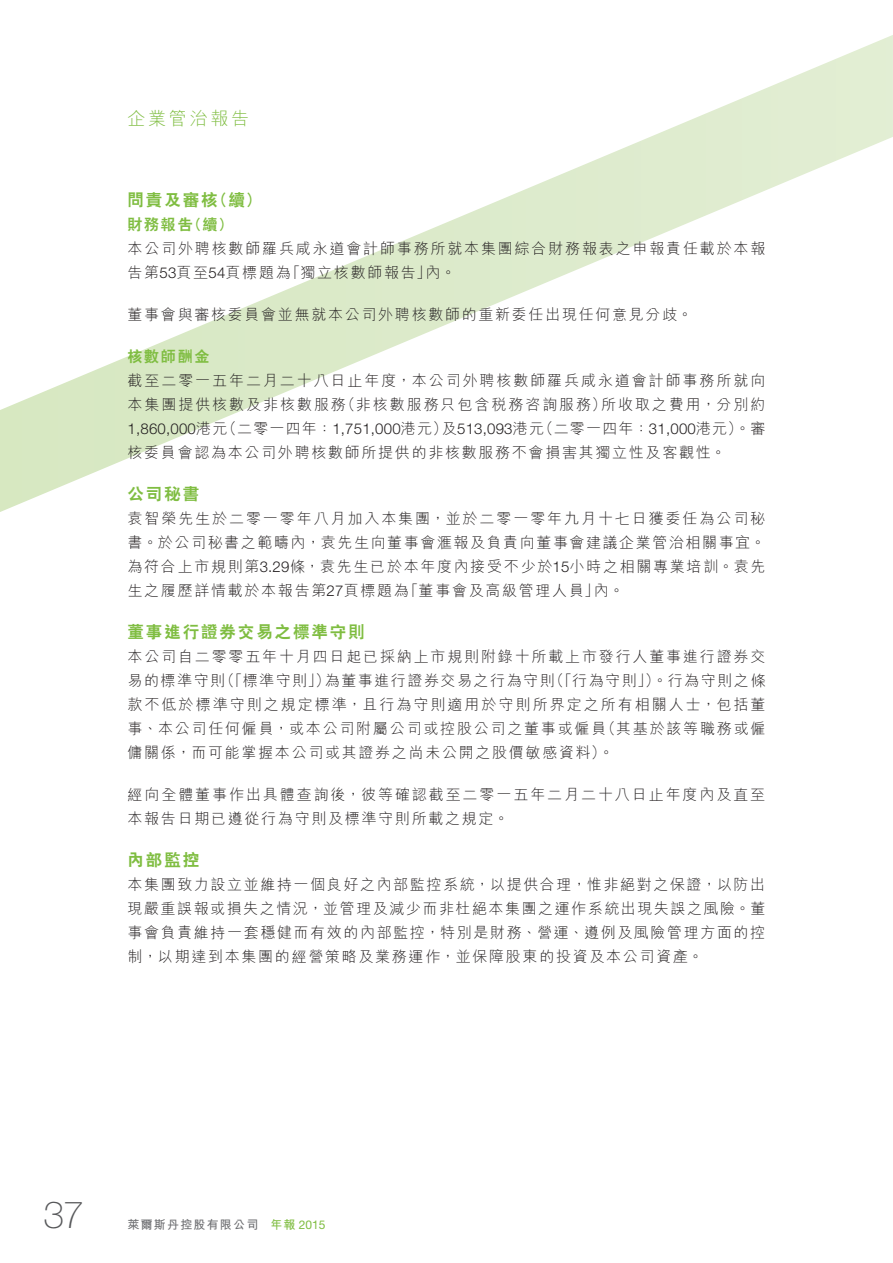
<style>
.page{position:relative;width:893px;height:1263px;background:#fff}
.page>*{position:absolute;margin:0;border:0;box-sizing:border-box;transform-origin:0 0}
.t1{font:100 37.5px "Helvetica Neue LT Std";color:#57585a}
.t2{font:300 18px "M Hei HK";letter-spacing:.15em;color:#7fbd41}
._03_H1{font:800 16.5px "C Hei 2 HK";letter-spacing:.115em;color:#7fbd41}
._01_Body_Text{font:300 15px/24px "M Hei HK";letter-spacing:.115em;color:#231f20}
._01_Body_Text-2{font:300 15px "M Hei HK";letter-spacing:.135em;color:#231f20}
._04___H2{font:800 15px "C Hei 2 HK";letter-spacing:.115em;color:#7fbd41}
._01_Body_Text-3{font:300 15px "Helvetica Neue LT Std";letter-spacing:.015em;color:#231f20}
.t3{font:700 12px "M Hei HK";letter-spacing:.1em;color:#6c6d70}
.t4{font:12px "Helvetica Neue LT Std";color:#7fbd41}
.s1{font-family:"Helvetica Neue LT Std"}
.s2{font-family:"M Hei HK"}
.s3{font-family:"M Hei HK";font-weight:700}
</style>
<div class="page">
<svg style="left:0;top:35px;width:893px;height:477px"></svg>
<p class="t2" style="left:128px;top:106px;width:123px">企業管治報告</p>
<p class="_03_H1" style="left:128px;top:189px;width:92px">問責及審核</p>
<p class="_04___H2" style="left:187px;top:214px;width:47px">（續(</p>
<p class="_03_H1" style="left:212px;top:189px;width:51px">（續(</p>
<p class="_04___H2" style="left:128px;top:214px;width:67px">財務報告</p>
<p class="_01_Body_Text" style="left:426px;top:236px;width:341px;text-indent:-298px">本公司外聘核數師羅兵咸永道會計師事務所就本集團綜合財務報表之申報責任載於本報內。</p>
<p class="_01_Body_Text" style="left:285px;top:260px;width:147px">「獨立核數師報告」</p>
<p class="_01_Body_Text" style="left:128px;top:260px;width:165px">告第<span class="s1">53</span>頁至<span class="s1">54</span>頁標題為</p>
<p class="_01_Body_Text" style="left:128px;top:302px;width:566px">董事會與審核委員會並無就本公司外聘核數師的重新委任出現任何意見分歧。</p>
<p class="_04___H2" style="left:128px;top:346px;width:83px">核數師酬金</p>
<p class="_01_Body_Text" style="left:128px;top:368px;width:639px;text-align:right">截至二零一五年二月二十八日止年度，本公司外聘核數師羅兵咸永道會計師事務所就向所收取之費用，分別約</p>
<p class="_01_Body_Text" style="left:341px;top:392px;width:267px">（非核數服務只包含稅務咨詢服務）</p>
<p class="_01_Body_Text" style="left:128px;top:392px;width:220px">本集團提供核數及非核數服務</p>
<p class="_01_Body_Text" style="left:222px;top:416px;width:227px">（二零一四年：<span class="s1">1,751,000</span>港元）</p>
<p class="_01_Body_Text" style="left:539px;top:416px;width:228px">（二零一四年：<span class="s1">31,000</span>港元）。審</p>
<p class="_01_Body_Text" style="left:128px;top:416px;width:600px"><span class="s1">1,860,000</span>港元<br>核委員會認為本公司外聘核數師所提供的非核數服務不會損害其獨立性及客觀性。</p>
<p class="_03_H1" style="left:128px;top:483px;width:73px">公司秘書</p>
<p class="_01_Body_Text" style="left:128px;top:506px;width:639px">袁智榮先生於二零一零年八月加入本集團，並於二零一零年九月十七日獲委任為公司秘</p>
<p class="_01_Body_Text" style="left:128px;top:530px;width:639px">書。於公司秘書之範疇內，袁先生向董事會滙報及負責向董事會建議企業管治相關事宜。</p>
<p class="_01_Body_Text" style="left:128px;top:554px;width:639px">為符合上市規則第<span class="s1">3.29</span>條，袁先生已於本年度內接受不少於<span class="s1">15</span>小時之相關專業培訓。袁先</p>
<p class="_01_Body_Text" style="left:594px;top:578px;width:32px">內。</p>
<p class="_01_Body_Text-3" style="left:442px;top:420px;width:104px"><span class="s2">及</span>513,093<span class="s2">港元</span></p>
<p class="_01_Body_Text" style="left:403px;top:578px;width:197px">「董事會及高級管理人員」</p>
<p class="_01_Body_Text" style="left:128px;top:578px;width:283px">生之履歷詳情載於本報告第<span class="s1">27</span>頁標題為</p>
<p class="_03_H1" style="left:128px;top:621px;width:239px">董事進行證券交易之標準守則</p>
<p class="_01_Body_Text" style="left:128px;top:644px;width:639px;text-align:right">本公司自二零零五年十月四日起已採納上市規則附錄十所載上市發行人董事進行證券交（「行為守則」）。行為守則之條</p>
<p class="_01_Body_Text" style="left:220px;top:668px;width:112px">（「標準守則」）</p>
<p class="_01_Body_Text" style="left:128px;top:668px;width:99px">易的標準守則</p>
<p class="_01_Body_Text-2" style="left:128px;top:694px;width:639px">款不低於標準守則之規定標準，且行為守則適用於守則所界定之所有相關人士，包括董</p>
<p class="_01_Body_Text" style="left:601px;top:716px;width:166px">（其基於該等職務或僱</p>
<p class="_01_Body_Text" style="left:325px;top:668px;width:231px">為董事進行證券交易之行為守則</p>
<p class="_01_Body_Text" style="left:128px;top:716px;width:488px">事、本公司任何僱員，或本公司附屬公司或控股公司之董事或僱員傭關係，而可能掌握本公司或其證券之尚未公開之股價敏感資料。(</p>
<p class="_01_Body_Text" style="left:128px;top:782px;width:639px">經向全體董事作出具體查詢後，彼等確認截至二零一五年二月二十八日止年度內及直至本報告日期已遵從行為守則及標準守則所載之規定。</p>
<p class="_03_H1" style="left:128px;top:849px;width:73px">內部監控</p>
<p class="_01_Body_Text" style="left:128px;top:872px;width:639px;text-align:justify">本集團致力設立並維持一個良好之內部監控系統，以提供合理，惟非絕對之保證，以防出現嚴重誤報或損失之情況，並管理及減少而非杜絕本集團之運作系統出現失誤之風險。董事會負責維持一套穩健而有效的內部監控，特別是財務、營運、遵例及風險管理方面的控制，以期達到本集團的經營策略及業務運作，並保障股東的投資及本公司資產。</p>
<h1 class="t1" style="left:43px;top:1193px;width:42px">37</h1>
<p class="t3" style="left:128px;top:1216px;width:132px">萊爾斯丹控股有限公司</p>
<p class="t4" style="left:270px;top:1217px;width:57px"><span class="s3">年報</span> 2015</p>
</div>
